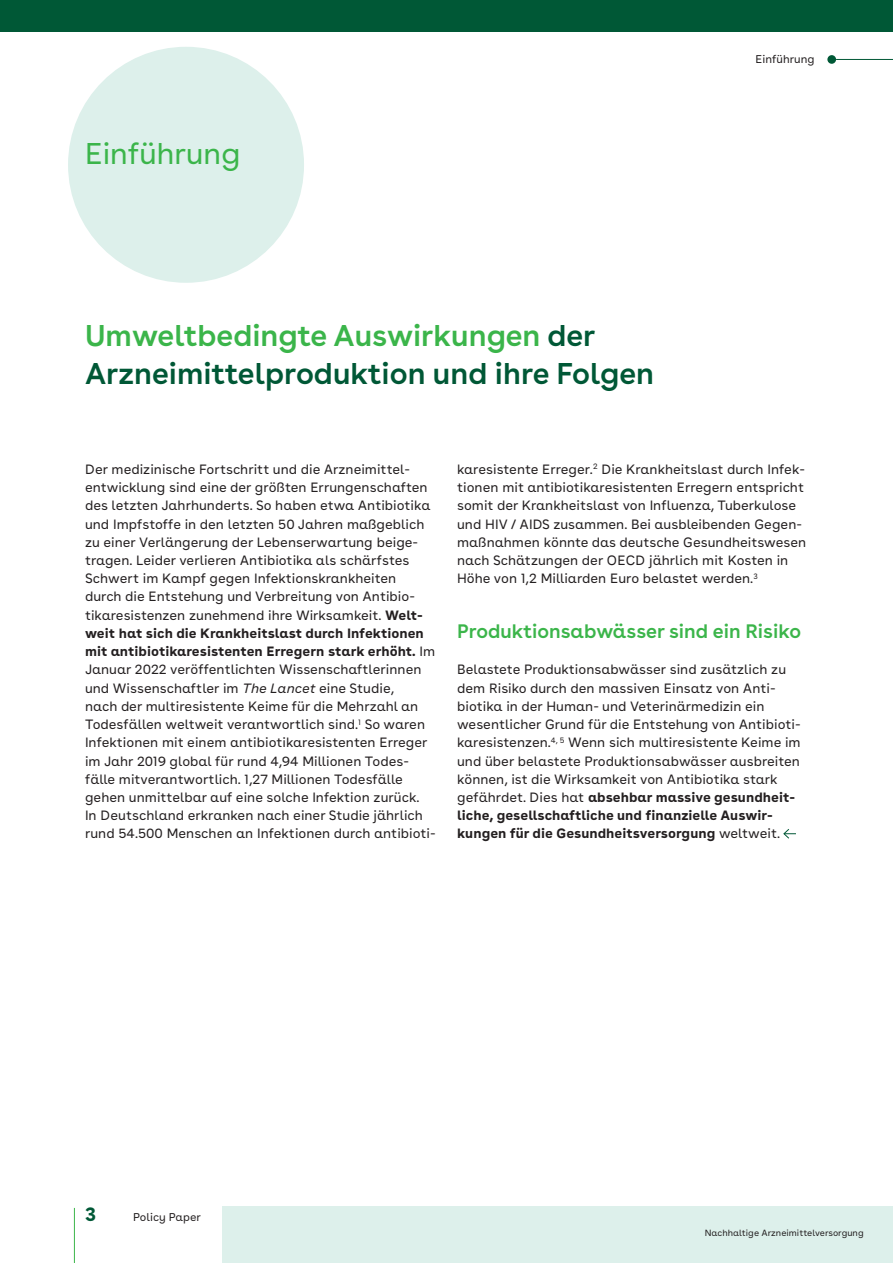
<style>
.page{position:relative;width:893px;height:1263px;background:#fff}
.page>*{position:absolute;margin:0;border:0;box-sizing:border-box;transform-origin:0 0}
.t1{font:600 30px/37.5px "AOK Buenos Aires";color:#005836}
.t2{font:30px "AOK Buenos Aires";color:#3bb54a}
.t3{font:600 19.5px "AOK Buenos Aires";color:#3bb54a}
.t4{font:700 19.5px "AOK Buenos Aires Text";color:#005836}
.t5{font:13.5px/18.3px "AOK Buenos Aires Text";color:#231f20}
.t6{font:11.25px "AOK Buenos Aires Text";color:#231f20}
.t7{font:9px "AOK Buenos Aires Text";color:#231f20}
.s1{color:#3bb54a}
.s2{font-weight:700}
.s3{font-style:italic}
</style>
<div class="page">
<hr style="left:74px;top:1208px;width:1px;height:55px;background:#3bb54a">
<div style="left:0;top:0;width:893px;height:32px;background:#005836"></div>
<hr style="left:836px;top:59px;width:57px;height:1px;background:#005836">
<div style="left:827px;top:55px;width:9px;height:9px;background:#005836;border-radius:50%"></div>
<div style="left:222px;top:1206px;width:671px;height:57px;background:#ddf0eb"></div>
<svg style="left:783px;top:829px;width:13px;height:10px"></svg>
<div style="left:68px;top:47px;width:236px;height:236px;background:#ddf0eb;border-radius:50%"></div>
<h1 class="t2" style="left:85px;top:129px;width:156px">Einführung</h1>
<h1 class="t1" style="left:85px;top:314px;width:571px"><span class="s1">Umweltbedingte Auswirkungen</span> der<br>Arzneimittelproduktion und ihre Folgen</h1>
<p class="t6" style="left:755px;top:50px;width:61px">Einführung</p>
<p class="t5" style="left:85px;top:459px;width:352px">Der medizinische Fortschritt und die Arzneimittel&shy;entwicklung sind eine der größten Errungenschaften des letzten Jahrhunderts. So haben etwa Antibiotika und Impfstoffe in den letzten 50 Jahren maßgeblich zu einer Verlängerung der Lebenserwartung beige&shy;tragen. Leider verlieren Antibiotika als schärfstes Schwert im Kampf gegen Infektionskrankheiten durch die Entstehung und Verbreitung von Antibio&shy;tikaresistenzen zunehmend ihre Wirksamkeit. <span class="s2">Welt&shy;weit hat sich die Krankheitslast durch Infektionen mit antibiotikaresistenten Erregern stark erhöht.</span> Im Januar 2022 veröffentlichten Wissenschaftlerinnen und Wissenschaftler im <span class="s3">The Lancet</span> eine Studie,<br>nach der multiresistente Keime für die Mehrzahl an Todesfällen weltweit verantwortlich sind.<sup>1</sup> So waren Infektionen mit einem antibiotikaresistenten Erreger im Jahr 2019 global für rund 4,94 Millionen Todes&shy;fälle mitverantwortlich. 1,27 Millionen Todesfälle gehen unmittelbar auf eine solche Infektion zurück.<br>In Deutschland erkranken nach einer Studie jährlich rund 54.500 Menschen an Infektionen durch antibioti-</p>
<p class="t5" style="left:457px;top:459px;width:351px">karesistente Erreger.<sup>2</sup> Die Krankheitslast durch Infek&shy;tionen mit antibiotikaresistenten Erregern entspricht somit der Krankheitslast von Influenza, Tuberkulose und HIV / AIDS zusammen. Bei ausbleibenden Gegen&shy;maßnahmen könnte das deutsche Gesundheitswesen nach Schätzungen der OECD jährlich mit Kosten in Höhe von 1,2 Milliarden Euro belastet werden.<sup>3</sup></p>
<h2 class="t3" style="left:457px;top:615px;width:346px">Produktionsabwässer sind ein Risiko</h2>
<p class="t5" style="left:457px;top:659px;width:345px">Belastete Produktionsabwässer sind zusätzlich zu dem Risiko durch den massiven Einsatz von Anti&shy;biotika in der Human- und Veterinärmedizin ein wesentlicher Grund für die Entstehung von Antibioti&shy;karesistenzen.<sup>4,</sup> <sup>5</sup> Wenn sich multiresistente Keime im und über belastete Produktionsabwässer ausbreiten können, ist die Wirksamkeit von Antibiotika stark gefährdet. Dies hat <span class="s2">absehbar massive gesundheit&shy;liche, gesellschaftliche und finanzielle Auswir&shy;kungen für die Gesundheitsversorgung</span> weltweit.</p>
<h2 class="t4" style="left:85px;top:1197px;width:13px">3</h2>
<p class="t6" style="left:133px;top:1208px;width:69px">Policy Paper</p>
<p class="t7" style="left:705px;top:1225px;width:160px">Nachhaltige Arzneimittelversorgung</p>
</div>
